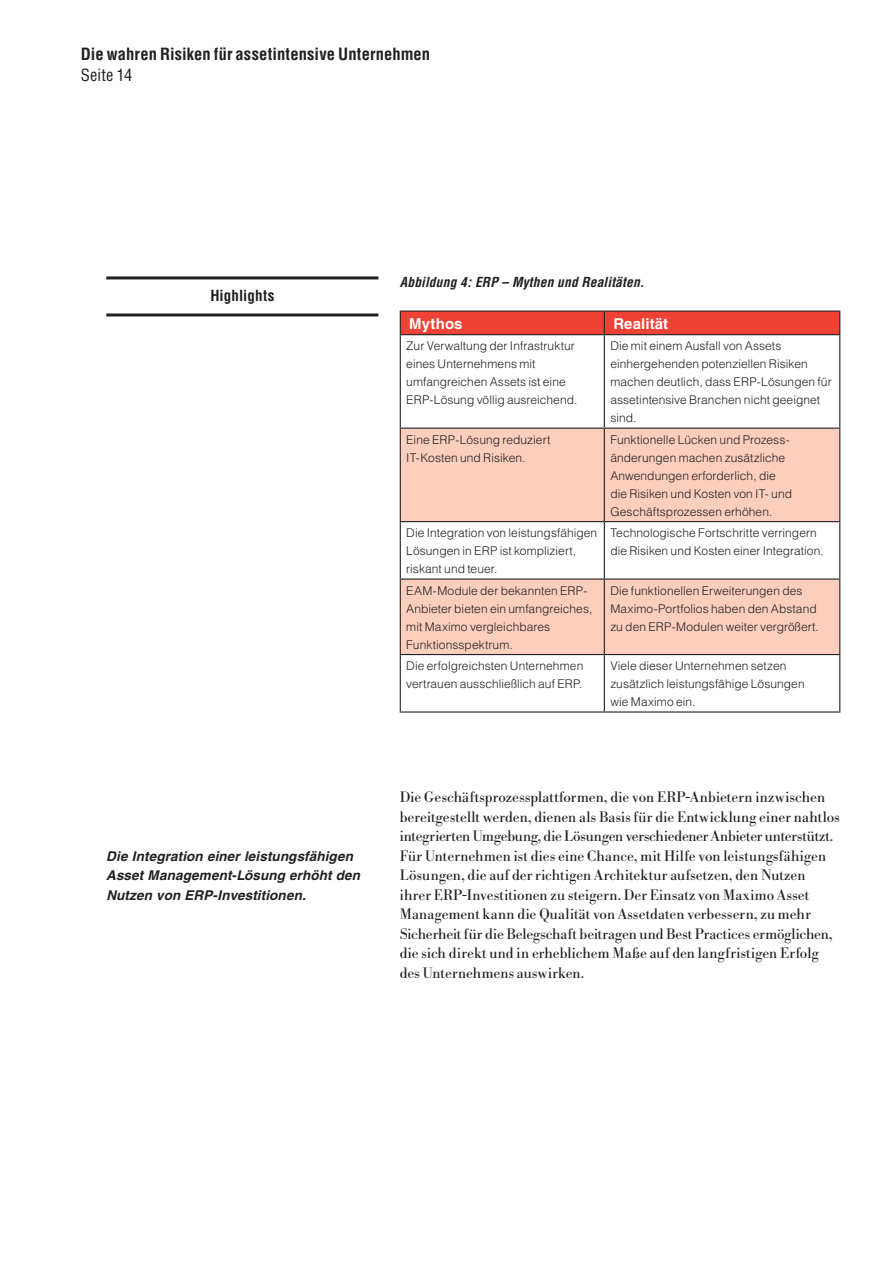
<style>
.page{position:relative;width:893px;height:1263px;background:#fff}
.page>*{position:absolute;margin:0;border:0;box-sizing:border-box;transform-origin:0 0}
.t1{font:700 condensed 16.5px "Helvetica";letter-spacing:.005em;color:#231f20}
.t2{font:condensed 16.5px "Helvetica";letter-spacing:.005em;color:#231f20}
.t3{font:15px/19.5px "Bodoni BE";letter-spacing:.005em;color:#231f20}
.t4{font:700 15px "Helvetica";letter-spacing:.005em;color:#fff}
.t5{font:700 condensed 15px "Helvetica";letter-spacing:.005em;color:#231f20}
.t6{font:italic 700 13.5px/19.5px "Helvetica";letter-spacing:.01em;color:#231f20}
.t7{font:italic 700 condensed 13.5px "Helvetica";letter-spacing:.01em;color:#231f20}
.t8{font:300 12px/18px "Helvetica";letter-spacing:.005em;color:#231f20}
</style>
<div class="page">
<div style="left:401px;top:429px;width:438px;height:92px;background:#fccebd"></div>
<svg style="left:401px;top:522px;width:438px;height:189px"></svg>
<hr style="left:400px;top:335px;width:1px;height:93px;background:#231f20">
<hr style="left:604px;top:335px;width:1px;height:93px;background:#231f20">
<hr style="left:839px;top:335px;width:1px;height:93px;background:#231f20">
<hr style="left:400px;top:428px;width:204px;height:1px;background:#231f20">
<hr style="left:400px;top:429px;width:1px;height:92px;background:#231f20">
<hr style="left:604px;top:428px;width:236px;height:1px;background:#231f20">
<hr style="left:604px;top:429px;width:1px;height:92px;background:#231f20">
<hr style="left:839px;top:429px;width:1px;height:92px;background:#231f20">
<hr style="left:400px;top:521px;width:204px;height:1px;background:#231f20">
<hr style="left:400px;top:522px;width:1px;height:56px;background:#231f20">
<hr style="left:604px;top:521px;width:236px;height:1px;background:#231f20">
<hr style="left:604px;top:522px;width:1px;height:56px;background:#231f20">
<hr style="left:839px;top:522px;width:1px;height:56px;background:#231f20">
<hr style="left:400px;top:578px;width:204px;height:2px;background:#231f20">
<hr style="left:400px;top:580px;width:1px;height:74px;background:#231f20">
<hr style="left:604px;top:578px;width:236px;height:2px;background:#231f20">
<hr style="left:604px;top:580px;width:1px;height:74px;background:#231f20">
<hr style="left:839px;top:580px;width:1px;height:74px;background:#231f20">
<hr style="left:400px;top:654px;width:204px;height:1px;background:#231f20">
<hr style="left:400px;top:655px;width:1px;height:56px;background:#231f20">
<hr style="left:604px;top:654px;width:236px;height:1px;background:#231f20">
<hr style="left:604px;top:655px;width:1px;height:56px;background:#231f20">
<hr style="left:839px;top:655px;width:1px;height:56px;background:#231f20">
<hr style="left:400px;top:711px;width:204px;height:1px;background:#231f20">
<hr style="left:604px;top:711px;width:236px;height:1px;background:#231f20">
<div style="left:400px;top:311px;width:440px;height:23px;background:#ef4135"></div>
<hr style="left:400px;top:334px;width:204px;height:1px;background:#231f20">
<hr style="left:604px;top:334px;width:236px;height:1px;background:#231f20">
<hr style="left:106px;top:276px;width:272px;height:3px;background:#231f20">
<hr style="left:106px;top:313px;width:272px;height:3px;background:#231f20">
<h1 class="t1" style="left:81px;top:44px;width:351px">Die wahren Risiken für assetintensive Unternehmen</h1>
<h1 class="t2" style="left:81px;top:65px;width:52px">Seite 14</h1>
<p class="t5" style="left:210px;top:286px;width:65px">Highlights</p>
<p class="t6" style="left:106px;top:846px;width:255px">Die Integration einer leistungsfähigen<br>Asset Management-Lösung erhöht den<br>Nutzen von ERP-Investitionen.</p>
<p class="t7" style="left:400px;top:274px;width:246px">Abbildung 4: ERP – Mythen und Realitäten.</p>
<p class="t4" style="left:409px;top:314px;width:55px">Mythos</p>
<p class="t4" style="left:613px;top:314px;width:56px">Realität</p>
<p class="t8" style="left:406px;top:336px;width:173px">Zur Verwaltung der Infrastruktur eines Unternehmens mit umfangreichen Assets ist eine<br>ERP-Lösung völlig ausreichend.</p>
<p class="t8" style="left:610px;top:336px;width:223px">Die mit einem Ausfall von Assets einhergehenden potenziellen Risiken machen deutlich, dass ERP-Lösungen für assetintensive Branchen nicht geeignet sind.</p>
<p class="t8" style="left:406px;top:430px;width:146px">Eine ERP-Lösung reduziert<br>IT-Kosten und Risiken.</p>
<p class="t8" style="left:610px;top:430px;width:183px">Funktionelle Lücken und Prozess&shy;änderungen machen zusätzliche<br>Anwendungen erforderlich, die die Risiken und Kosten von IT- und<br>Geschäftsprozessen erhöhen.</p>
<p class="t8" style="left:406px;top:523px;width:193px">Die Integration von leistungsfähigen<br>Lösungen in ERP ist kompliziert, riskant und teuer.</p>
<p class="t8" style="left:610px;top:523px;width:215px">Technologische Fortschritte verringern die Risiken und Kosten einer Integration.</p>
<p class="t8" style="left:406px;top:581px;width:188px">EAM-Module der bekannten ERP-<br>Anbieter bieten ein umfangreiches, mit Maximo vergleichbares<br>Funktionsspektrum.</p>
<p class="t8" style="left:610px;top:581px;width:210px">Die funktionellen Erweiterungen des<br>Maximo-Portfolios haben den Abstand zu den ERP-Modulen weiter vergrößert.</p>
<p class="t8" style="left:406px;top:656px;width:179px">Die erfolgreichsten Unternehmen vertrauen ausschließlich auf ERP.</p>
<p class="t8" style="left:610px;top:656px;width:196px">Viele dieser Unternehmen setzen zusätzlich leistungsfähige Lösungen wie Maximo ein.</p>
<p class="t3" style="left:400px;top:788px;width:442px">Die Geschäftsprozessplattformen, die von ERP-Anbietern inzwischen bereitgestellt werden, dienen als Basis für die Entwicklung einer nahtlos integrierten Umgebung, die Lösungen verschiedener Anbieter unterstützt.<br>Für Unternehmen ist dies eine Chance, mit Hilfe von leistungsfähigen Lösungen, die auf der richtigen Architektur aufsetzen, den Nutzen ihrer ERP-Investitionen zu steigern. Der Einsatz von Maximo Asset Management kann die Qualität von Assetdaten verbessern, zu mehr Sicherheit für die Belegschaft beitragen und Best Practices ermöglichen, die sich direkt und in erheblichem Maße auf den langfristigen Erfolg des Unternehmens auswirken.</p>
</div>
